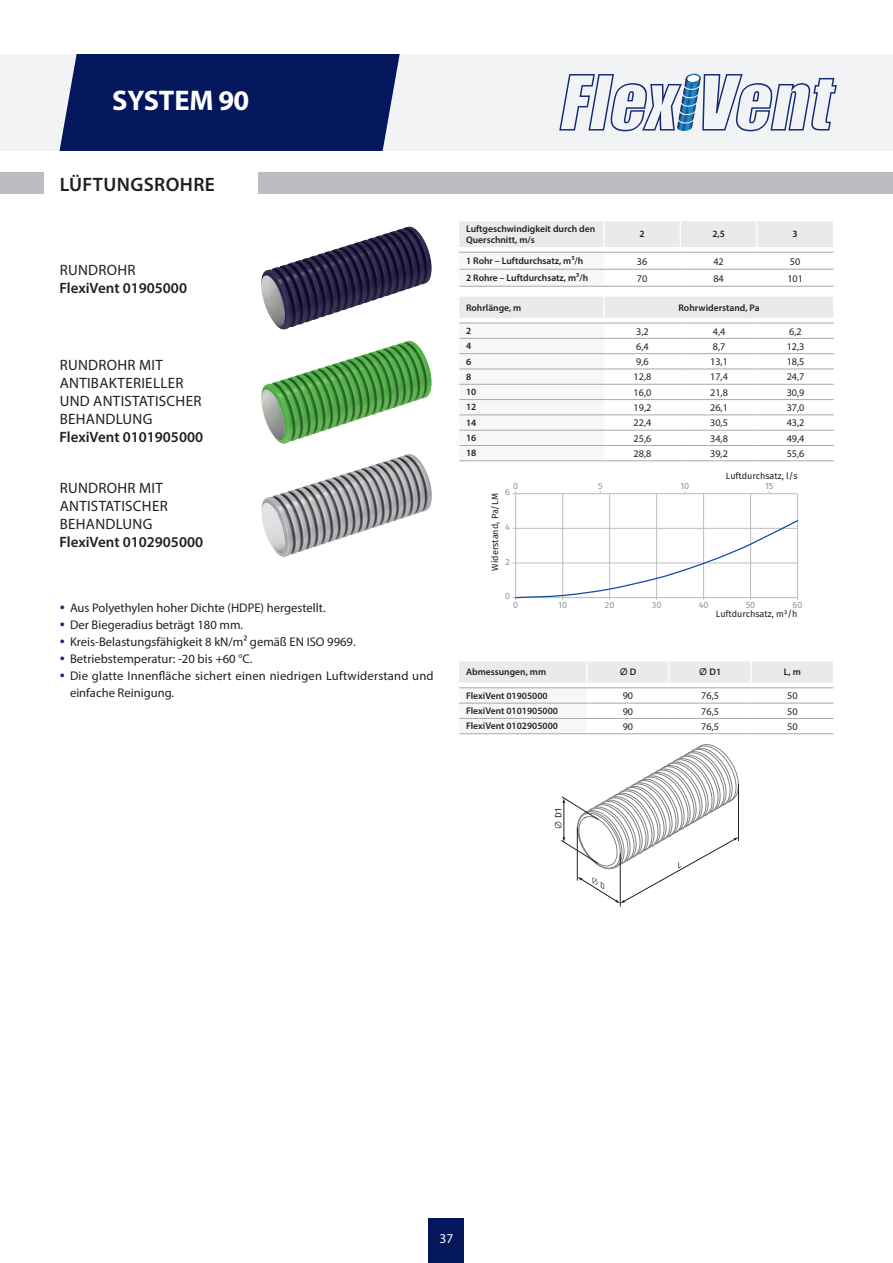
<style>
.page{position:relative;width:893px;height:1263px;background:#fff}
.page>*{position:absolute;margin:0;border:0;box-sizing:border-box;transform-origin:0 0}
.t1{font:700 28.5px "Myriad Pro";letter-spacing:-.01em;color:#fff}
.t2{font:600 19.5px "Myriad Pro";letter-spacing:.02em;color:#231f20}
.t3{font:15px/18px "Myriad Pro";letter-spacing:.02em;color:#231f20}
.t4{font:600 15px "Myriad Pro";color:#231f20}
.t5{font:13.5px "Myriad Pro";color:#fff}
.t6{font:12.6px/17px "Myriad Pro";color:#231f20}
.t7{font:10.2px "Myriad Pro";color:#231f20}
.t8{font:600 9.6px/10.8px "Myriad Pro";color:#231f20}
.t9{font:700 9.6px "Fira Sans";color:#231f20}
.t10{font:9px "Fira Sans";color:#231f20}
.t11{font:9px "Fira Sans";letter-spacing:-.005em;color:#939598}
.s1{color:#242076}
.s2{font-family:"Myriad Pro";font-weight:600}
.s3{font-family:"Fira Sans";font-weight:700}
</style>
<div class="page">
<div style="left:429px;top:1218px;width:35px;height:45px;background:#04175c"></div>
<div style="left:0;top:54px;width:893px;height:97px;background:#f2f3f4"></div>
<svg style="left:559px;top:74px;width:278px;height:57px"></svg>
<hr style="left:459px;top:286px;width:145px;height:1px;background:#a8a9ad">
<hr style="left:604px;top:286px;width:76px;height:1px;background:#a8a9ad">
<hr style="left:680px;top:286px;width:77px;height:1px;background:#a8a9ad">
<hr style="left:757px;top:286px;width:76px;height:1px;background:#a8a9ad">
<svg style="left:459px;top:221px;width:375px;height:65px"></svg>
<hr style="left:459px;top:252px;width:145px;height:1px;background:#a8a9ad">
<svg style="left:459px;top:297px;width:375px;height:164px"></svg>
<hr style="left:459px;top:323px;width:145px;height:1px;background:#a8a9ad">
<hr style="left:512px;top:563px;width:285px;height:1px;background:#bcbdc0">
<hr style="left:512px;top:528px;width:285px;height:1px;background:#bcbdc0">
<hr style="left:512px;top:493px;width:285px;height:1px;background:#bcbdc0">
<hr style="left:515px;top:494px;width:1px;height:106px;background:#bcbdc0">
<hr style="left:562px;top:494px;width:1px;height:106px;background:#bcbdc0">
<hr style="left:609px;top:494px;width:1px;height:106px;background:#bcbdc0">
<hr style="left:656px;top:494px;width:1px;height:106px;background:#bcbdc0">
<hr style="left:703px;top:494px;width:1px;height:106px;background:#bcbdc0">
<hr style="left:750px;top:494px;width:1px;height:106px;background:#bcbdc0">
<hr style="left:797px;top:494px;width:1px;height:106px;background:#bcbdc0">
<hr style="left:512px;top:597px;width:285px;height:1px;background:#bcbdc0">
<svg style="left:514px;top:519px;width:285px;height:80px"></svg>
<img style="left:261px;top:226px;width:171px;height:104px">
<img style="left:261px;top:340px;width:171px;height:104px">
<img style="left:261px;top:454px;width:171px;height:103px">
<svg style="left:459px;top:661px;width:375px;height:73px"></svg>
<hr style="left:459px;top:687px;width:128px;height:1px;background:#a8a9ad">
<hr style="left:587px;top:687px;width:82px;height:1px;background:#a8a9ad">
<hr style="left:669px;top:687px;width:82px;height:1px;background:#a8a9ad">
<hr style="left:751px;top:687px;width:82px;height:1px;background:#a8a9ad">
<hr style="left:620px;top:854px;width:1px;height:52px;background:#231f20">
<svg style="left:561px;top:744px;width:178px;height:159px"></svg>
<div style="left:0;top:173px;width:893px;height:21px;background:#bcbdc0"></div>
<div style="left:44px;top:172px;width:213px;height:24px;background:#fff"></div>
<div style="left:60px;top:54px;width:340px;height:97px;background:#04175c"></div>
<h1 class="t1" style="left:112px;top:82px;width:139px">SYSTEM 90</h1>
<h2 class="t2" style="left:60px;top:172px;width:157px">LÜFTUNGSROHRE</h2>
<p class="t3" style="left:60px;top:260px;width:78px">RUNDROHR</p>
<p class="t4" style="left:60px;top:278px;width:129px">FlexiVent 01905000</p>
<p class="t3" style="left:60px;top:356px;width:143px">RUNDROHR MIT<br>ANTIBAKTERIELLER<br>UND ANTISTATISCHER<br>BEHANDLUNG</p>
<p class="t4" style="left:60px;top:428px;width:145px">FlexiVent 0101905000</p>
<p class="t3" style="left:60px;top:478px;width:110px">RUNDROHR MIT<br>ANTISTATISCHER<br>BEHANDLUNG</p>
<p class="t4" style="left:60px;top:532px;width:145px">FlexiVent 0102905000</p>
<p class="t6" style="left:60px;top:599px;width:268px"><span class="s1">•</span> Aus Polyethylen hoher Dichte (HDPE) hergestellt.</p>
<p class="t6" style="left:60px;top:616px;width:185px"><span class="s1">•</span> Der Biegeradius beträgt 180 mm.</p>
<p class="t6" style="left:60px;top:633px;width:298px"><span class="s1">•</span> Kreis-Belastungsfähigkeit 8 kN/m² gemäß EN ISO 9969.</p>
<p class="t6" style="left:60px;top:650px;width:194px"><span class="s1">•</span> Betriebstemperatur: -20 bis +60 °C.</p>
<p class="t6" style="left:70px;top:667px;width:365px;text-indent:-10px"><span class="s1">•</span> Die glatte Innenfläche sichert einen niedrigen Luftwiderstand und einfache Reinigung.</p>
<p class="t8" style="left:466px;top:223px;width:131px">Luftgeschwindigkeit durch den<br>Querschnitt, m/s</p>
<p class="t8" style="left:639px;top:229px;width:7px">2</p>
<p class="t8" style="left:712px;top:229px;width:14px">2,5</p>
<p class="t8" style="left:793px;top:229px;width:7px">3</p>
<p class="t8" style="left:466px;top:255px;width:119px">1 Rohr – Luftdurchsatz, m³/h</p>
<p class="t7" style="left:637px;top:255px;width:12px">36</p>
<p class="t7" style="left:713px;top:255px;width:12px">42</p>
<p class="t7" style="left:790px;top:255px;width:12px">50</p>
<p class="t8" style="left:466px;top:272px;width:124px">2 Rohre – Luftdurchsatz, m³/h</p>
<p class="t7" style="left:637px;top:272px;width:12px">70</p>
<p class="t7" style="left:713px;top:272px;width:12px">84</p>
<p class="t7" style="left:787px;top:272px;width:17px">101</p>
<p class="t8" style="left:466px;top:302px;width:57px">Rohrlänge, m</p>
<p class="t8" style="left:678px;top:302px;width:83px">Rohrwiderstand, Pa</p>
<p class="t8" style="left:466px;top:325px;width:7px">2</p>
<p class="t7" style="left:636px;top:325px;width:14px">3,2</p>
<p class="t7" style="left:713px;top:325px;width:14px">4,4</p>
<p class="t7" style="left:789px;top:325px;width:14px">6,2</p>
<p class="t8" style="left:466px;top:340px;width:7px">4</p>
<p class="t7" style="left:636px;top:340px;width:14px">6,4</p>
<p class="t7" style="left:713px;top:340px;width:14px">8,7</p>
<p class="t7" style="left:787px;top:340px;width:19px">12,3</p>
<p class="t8" style="left:466px;top:356px;width:7px">6</p>
<p class="t7" style="left:636px;top:355px;width:14px">9,6</p>
<p class="t7" style="left:710px;top:355px;width:19px">13,1</p>
<p class="t7" style="left:787px;top:355px;width:19px">18,5</p>
<p class="t8" style="left:466px;top:371px;width:7px">8</p>
<p class="t7" style="left:634px;top:371px;width:19px">12,8</p>
<p class="t7" style="left:710px;top:371px;width:19px">17,4</p>
<p class="t7" style="left:787px;top:371px;width:19px">24,7</p>
<p class="t8" style="left:466px;top:386px;width:12px">10</p>
<p class="t7" style="left:634px;top:386px;width:19px">16,0</p>
<p class="t7" style="left:710px;top:386px;width:19px">21,8</p>
<p class="t7" style="left:787px;top:386px;width:19px">30,9</p>
<p class="t8" style="left:466px;top:402px;width:12px">12</p>
<p class="t7" style="left:634px;top:401px;width:19px">19,2</p>
<p class="t7" style="left:710px;top:401px;width:19px">26,1</p>
<p class="t7" style="left:787px;top:401px;width:19px">37,0</p>
<p class="t8" style="left:466px;top:417px;width:12px">14</p>
<p class="t7" style="left:634px;top:417px;width:19px">22,4</p>
<p class="t7" style="left:710px;top:417px;width:19px">30,5</p>
<p class="t7" style="left:787px;top:417px;width:19px">43,2</p>
<p class="t8" style="left:466px;top:432px;width:12px">16</p>
<p class="t7" style="left:634px;top:432px;width:19px">25,6</p>
<p class="t7" style="left:710px;top:432px;width:19px">34,8</p>
<p class="t7" style="left:787px;top:432px;width:19px">49,4</p>
<p class="t8" style="left:466px;top:447px;width:12px">18</p>
<p class="t7" style="left:634px;top:447px;width:19px">28,8</p>
<p class="t7" style="left:710px;top:447px;width:19px">39,2</p>
<p class="t7" style="left:787px;top:447px;width:19px">55,6</p>
<p class="t11" style="left:513px;top:480px;width:7px">0</p>
<p class="t11" style="left:598px;top:480px;width:6px">5</p>
<p class="t11" style="left:680px;top:480px;width:10px">10</p>
<p class="t11" style="left:765px;top:480px;width:10px">15</p>
<p class="t10" style="left:726px;top:469px;width:73px">Luftdurchsatz, l/s</p>
<p class="t11" style="left:505px;top:486px;width:6px">6</p>
<p class="t10" style="left:489px;top:570px;width:79px;rotate:-90deg">Widerstand, Pa/LM</p>
<p class="t11" style="left:505px;top:520px;width:6px">4</p>
<p class="t11" style="left:506px;top:555px;width:6px">2</p>
<p class="t11" style="left:505px;top:590px;width:7px">0</p>
<p class="t11" style="left:513px;top:598px;width:7px">0</p>
<p class="t11" style="left:558px;top:598px;width:10px">10</p>
<p class="t11" style="left:605px;top:598px;width:11px">20</p>
<p class="t11" style="left:652px;top:598px;width:11px">30</p>
<p class="t11" style="left:699px;top:598px;width:11px">40</p>
<p class="t11" style="left:746px;top:598px;width:11px">50</p>
<p class="t11" style="left:793px;top:598px;width:11px">60</p>
<p class="t10" style="left:716px;top:608px;width:83px">Luftdurchsatz, m³/h</p>
<p class="t8" style="left:466px;top:666px;width:82px">Abmessungen, mm</p>
<p class="t9" style="left:619px;top:665px;width:19px">∅ <span class="s2">D</span></p>
<p class="t8" style="left:699px;top:666px;width:24px"><span class="s3">∅</span> D1</p>
<p class="t8" style="left:784px;top:666px;width:19px">L, m</p>
<p class="t8" style="left:466px;top:690px;width:83px">FlexiVent 01905000</p>
<p class="t7" style="left:623px;top:690px;width:12px">90</p>
<p class="t7" style="left:701px;top:690px;width:19px">76,5</p>
<p class="t7" style="left:787px;top:690px;width:12px">50</p>
<p class="t8" style="left:466px;top:705px;width:93px">FlexiVent 0101905000</p>
<p class="t7" style="left:623px;top:705px;width:12px">90</p>
<p class="t7" style="left:701px;top:705px;width:19px">76,5</p>
<p class="t7" style="left:787px;top:705px;width:12px">50</p>
<p class="t8" style="left:466px;top:720px;width:93px">FlexiVent 0102905000</p>
<p class="t7" style="left:623px;top:720px;width:12px">90</p>
<p class="t7" style="left:701px;top:720px;width:19px">76,5</p>
<p class="t7" style="left:787px;top:720px;width:12px">50</p>
<p class="t10" style="left:552px;top:829px;width:22px;rotate:-90deg">∅ D1</p>
<p class="t5" style="left:440px;top:1230px;width:15px">37</p>
</div>
